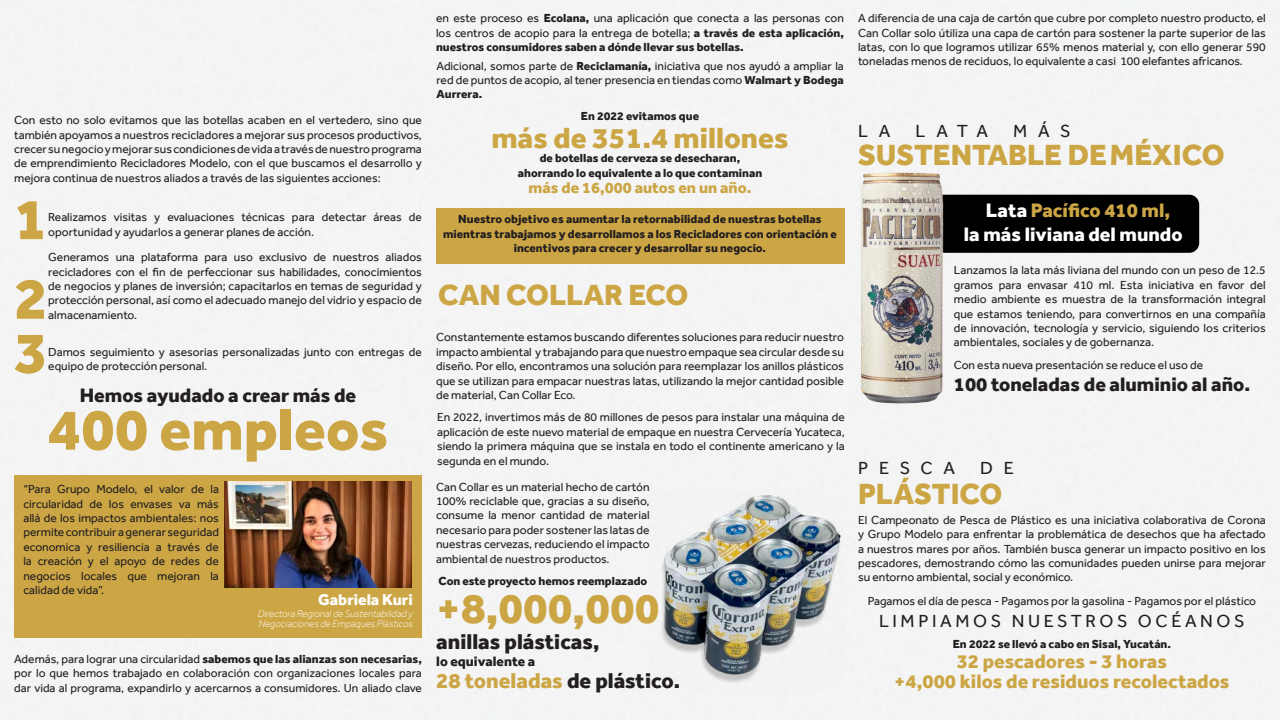
<style>
.page{position:relative;width:1280px;height:720px;background:#f4f4f4}
.page>*{position:absolute;margin:0;border:0;box-sizing:border-box;transform-origin:0 0}
.t1{font:800 60px "Effra";color:#cca645}
.t2{font:800 44px "Effra";color:#cca645}
.t3{font:800 30px "Effra";color:#cca645}
.t4{font:800 22px "Effra";color:#cca645}
.t5{font:800 22px "Effra";color:#231f20}
.t6{font:800 20px "Effra";color:#cca645}
.t7{font:800 20px "Effra";color:#231f20}
.t8{font:800 20px "Effra";color:#fff}
.t9{font:18px "Effra";letter-spacing:.2em;color:#231f20}
.t10{font:800 16px "Effra";color:#cca645}
.t11{font:800 16px "Effra";color:#fff}
.t12{font:800 14px "Effra";color:#231f20}
.t13{font:12px/14.4px "Effra";color:#231f20;text-align:justify}
.t14{font:800 12px/14.4px "Effra";color:#231f20;text-align:center}
.t15{font:italic 300 10px/10px "Effra";color:#fff}
.s1{font-weight:800}
.s2{color:#231f20}
.s3{color:#fff}
</style>
<div class="page">
<div style="left:436px;top:208px;width:409px;height:56px;background:#cca645"></div>
<div style="left:14px;top:475px;width:408px;height:163px;background:#cca645"></div>
<img style="left:225px;top:482px;width:187px;height:106px">
<div style="left:911px;top:195px;width:288px;height:58px;background:#000001;border-radius:10px"></div>
<img style="left:650px;top:490px;width:194px;height:202px">
<img style="left:858px;top:147px;width:96px;height:258px">
<p class="t13" style="left:14px;top:113px;width:409px">Con esto no solo evitamos que las botellas acaben en el vertedero, sino que también apoyamos a nuestros recicladores a mejorar sus procesos productivos, crecer su negocio y mejorar sus condiciones de vida a través de nuestro programa de emprendimiento Recicladores Modelo, con el que buscamos el desarrollo y mejora continua de nuestros aliados a través de las siguientes acciones:</p>
<p class="t1" style="left:14px;top:183px;width:35px">1</p>
<p class="t13" style="left:48px;top:210px;width:375px">Realizamos visitas y evaluaciones técnicas para detectar áreas de oportunidad y ayudarlos a generar planes de acción.</p>
<p class="t13" style="left:48px;top:250px;width:375px">Generamos una plataforma para uso exclusivo de nuestros aliados recicladores con el fin de perfeccionar sus habilidades, conocimientos de negocios y planes de inversión; capacitarlos en temas de seguridad y protección personal, así como el adecuado manejo del vidrio y espacio de almacenamiento.</p>
<p class="t1" style="left:14px;top:263px;width:35px">2</p>
<p class="t1" style="left:14px;top:317px;width:35px">3</p>
<p class="t13" style="left:48px;top:345px;width:375px">Damos seguimiento y asesorias personalizadas junto con entregas de equipo de protección personal.</p>
<p class="t7" style="left:80px;top:383px;width:278px">Hemos ayudado a crear más de</p>
<p class="t1" style="left:47px;top:394px;width:343px">400 empleos</p>
<p class="t13" style="left:23px;top:482px;width:197px">“Para Grupo Modelo, el valor de la circularidad de los envases va más allá de los impactos ambientales: nos permite contribuir a generar seguridad economica y resiliencia a través de la creación y el apoyo de redes de negocios locales que mejoran la calidad de vida”.</p>
<p class="t11" style="left:318px;top:591px;width:96px">Gabriela Kuri</p>
<p class="t15" style="left:258px;top:609px;width:156px">Directora Regional de Sustentabilidad y<br>Negociaciones de Empaques Plásticos</p>
<p class="t13" style="left:14px;top:651px;width:409px">Además, para lograr una circularidad <span class="s1">sabemos que las alianzas son necesarias, </span>por lo que hemos trabajado en colaboración con organizaciones locales para dar vida al programa, expandirlo y acercarnos a consumidores. Un aliado clave</p>
<p class="t13" style="left:436px;top:11px;width:409px">en este proceso es <span class="s1">Ecolana,</span> una aplicación que conecta a las personas con los centros de acopio para la entrega de botella; <span class="s1">a través de esta aplicación, nuestros consumidores saben a dónde llevar sus botellas.</span></p>
<p class="t13" style="left:437px;top:58px;width:409px">Adicional, somos parte de <span class="s1">Reciclamanía,</span> iniciativa que nos ayudó a ampliar la red de puntos de acopio, al tener presencia en tiendas como <span class="s1">Walmart y Bodega Aurrera.</span></p>
<p class="t14" style="left:581px;top:109px;width:120px">En 2022 evitamos que</p>
<p class="t3" style="left:491px;top:120px;width:299px">más de 351.4 millones</p>
<p class="t14" style="left:540px;top:151px;width:202px">de botellas de cerveza se desecharan,</p>
<p class="t14" style="left:518px;top:165px;width:246px">ahorrando lo equivalente a lo que contaminan</p>
<p class="t10" style="left:529px;top:178px;width:224px">más de 16,000 autos en un año.</p>
<p class="t14" style="left:443px;top:212px;width:395px">Nuestro objetivo es aumentar la retornabilidad de nuestras botellas mientras trabajamos y desarrollamos a los Recicladores con orientación e incentivos para crecer y desarrollar su negocio.</p>
<p class="t3" style="left:438px;top:277px;width:252px">CAN COLLAR ECO</p>
<p class="t13" style="left:436px;top:330px;width:409px">Constantemente estamos buscando diferentes soluciones para reducir nuestro impacto ambiental y trabajando para que nuestro empaque sea circular desde su diseño. Por ello, encontramos una solución para reemplazar los anillos plásticos que se utilizan para empacar nuestras latas, utilizando la mejor cantidad posible de material, Can Collar Eco.</p>
<p class="t13" style="left:437px;top:410px;width:409px">En 2022, invertimos más de 80 millones de pesos para instalar una máquina de aplicación de este nuevo material de empaque en nuestra Cervecería Yucateca, siendo la primera máquina que se instala en todo el continente americano y la segunda en el mundo.</p>
<p class="t13" style="left:436px;top:479px;width:215px">Can Collar es un material hecho de cartón 100% reciclable que, gracias a su diseño, consume la menor cantidad de material necesario para poder sostener las latas de nuestras cervezas, reduciendo el impacto ambiental de nuestros productos.</p>
<p class="t14" style="left:438px;top:573px;width:210px">Con este proyecto hemos reemplazado</p>
<p class="t2" style="left:436px;top:582px;width:225px">+8,000,000</p>
<p class="t5" style="left:436px;top:629px;width:165px">anillas plásticas,</p>
<p class="t12" style="left:436px;top:653px;width:100px">lo equivalente a</p>
<p class="t4" style="left:436px;top:667px;width:245px">28 toneladas <span class="s2">de plástico.</span></p>
<p class="t13" style="left:858px;top:11px;width:409px">A diferencia de una caja de cartón que cubre por completo nuestro producto, el Can Collar solo útiliza una capa de cartón para sostener la parte superior de las latas, con lo que logramos utilizar 65% menos material y, con ello generar 590 toneladas menos de reciduos, lo equivalente a casi 100 elefantes africanos.</p>
<p class="t9" style="left:858px;top:120px;width:34px">L A</p>
<p class="t9" style="left:915px;top:120px;width:74px">L ATA</p>
<p class="t9" style="left:1013px;top:120px;width:59px">MÁS</p>
<p class="t3" style="left:858px;top:137px;width:368px">SUSTENTABLE DE MÉXICO</p>
<p class="t6" style="left:986px;top:198px;width:186px"><span class="s3">Lata</span> Pacífico 410 ml,</p>
<p class="t8" style="left:964px;top:222px;width:220px">la más liviana del mundo</p>
<p class="t13" style="left:954px;top:263px;width:313px">Lanzamos la lata más liviana del mundo con un peso de 12.5 gramos para envasar 410 ml. Esta iniciativa en favor del medio ambiente es muestra de la transformación integral que estamos teniendo, para convertirnos en una compañía de innovación, tecnología y servicio, siguiendo los criterios ambientales, sociales y de gobernanza.</p>
<p class="t13" style="left:954px;top:357px;width:251px">Con esta nueva presentación se reduce el uso de</p>
<p class="t7" style="left:954px;top:372px;width:298px">100 toneladas de aluminio al año.</p>
<p class="t9" style="left:858px;top:457px;width:99px">PESCA</p>
<p class="t9" style="left:980px;top:457px;width:35px">D E</p>
<p class="t3" style="left:858px;top:476px;width:146px">PLÁSTICO</p>
<p class="t13" style="left:858px;top:513px;width:409px">El Campeonato de Pesca de Plástico es una iniciativa colaborativa de Corona y Grupo Modelo para enfrentar la problemática de desechos que ha afectado a nuestros mares por años. También busca generar un impacto positivo en los pescadores, demostrando cómo las comunidades pueden unirse para mejorar su entorno ambiental, social y económico.</p>
<p class="t13" style="left:868px;top:594px;width:390px">Pagamos el día de pesca - Pagamos por la gasolina - Pagamos por el plástico</p>
<p class="t9" style="left:879px;top:610px;width:367px">LIMPIAMOS NUESTROS OCÉANOS</p>
<p class="t14" style="left:953px;top:637px;width:220px">En 2022 se llevó a cabo en Sisal, Yucatán.</p>
<p class="t6" style="left:957px;top:650px;width:212px">32 pescadores - 3 horas</p>
<p class="t6" style="left:894px;top:670px;width:337px">+4,000 kilos de residuos recolectados</p>
</div>
